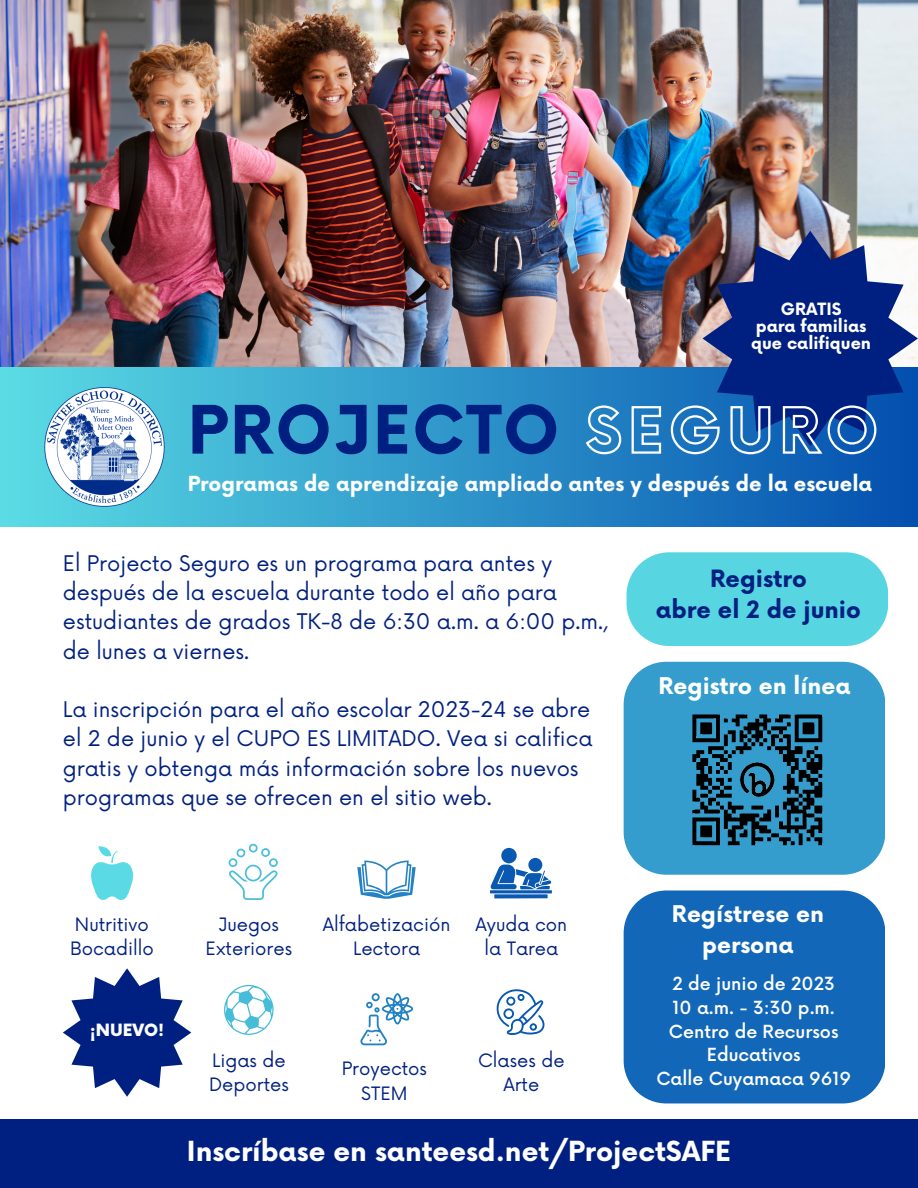
<style>
.page{position:relative;width:918px;height:1188px;background:#fff}
.page>*{position:absolute;margin:0;border:0;box-sizing:border-box;transform-origin:0 0}
.t1{font:700 65.1px "Now";letter-spacing:.03em;color:#002081}
.t2{font:700 27px "Now";color:#fff}
.t3{font:700 23.25px "Now";color:#002081}
.t4{font:700 22.5px/30.3px "Now";color:#fff;text-align:center}
.t5{font:21px/29.2px "Now";color:#002081}
.t6{font:700 20.25px "Now";color:#fff}
.t7{font:18px/24.8px "Now";color:#002081;text-align:center}
.t8{font:500 17.55px/23.7px "Now";color:#fff;text-align:center}
.t9{font:700 16.5px/16.8px "Now";color:#fff}
.t10{font:900 16.5px "Now";color:#fff}
.s1{font-size:60.45px;color:rgb(0 0 0/0)}
</style>
<div class="page">
<img style="left:0;top:0;width:918px;height:368px">
<div style="left:0;top:368px;width:918px;height:158px;background:linear-gradient(to right,#5bdde5,#034faf)"></div>
<img style="left:44px;top:387px;width:121px;height:120px">
<div style="left:624px;top:662px;width:261px;height:213px;background:#349dcd"></div>
<div style="left:0;top:1119px;width:918px;height:69px;background:#002081"></div>
<div style="left:528px;top:858px;width:14px;height:14px;background:#0958b2;border-radius:50%"></div>
<svg style="left:494px;top:894px;width:54px;height:4px"></svg>
<div style="left:501px;top:848px;width:16px;height:15px;background:#0958b2;border-radius:50%"></div>
<svg style="left:490px;top:865px;width:62px;height:28px"></svg>
<svg style="left:91px;top:846px;width:42px;height:54px"></svg>
<svg style="left:228px;top:844px;width:50px;height:56px"></svg>
<svg style="left:496px;top:989px;width:49px;height:46px"></svg>
<svg style="left:224px;top:985px;width:50px;height:50px"></svg>
<svg style="left:63px;top:968px;width:128px;height:129px"></svg>
<svg style="left:357px;top:861px;width:59px;height:38px"></svg>
<svg style="left:360px;top:993px;width:53px;height:52px"></svg>
<div style="left:624px;top:890px;width:261px;height:213px;background:#1267b8"></div>
<svg style="left:627px;top:552px;width:261px;height:94px"></svg>
<svg style="left:703px;top:231px;width:215px;height:215px;fill:#002081"></svg>
<img style="left:681px;top:703px;width:154px;height:154px">
<svg style="left:584px;top:404px;width:294px;height:52px"></svg>
<p class="t9" style="left:781px;top:302px;width:62px">GRATIS</p>
<p class="t9" style="left:751px;top:318px;width:121px">para familias que califiquen</p>
<p class="t1" style="left:188px;top:395px;width:692px">PROJECTO <span class="s1">SEGURO</span></p>
<p class="t6" style="left:188px;top:473px;width:686px">Programas de aprendizaje ampliado antes y después de la escuela</p>
<p class="t5" style="left:63px;top:550px;width:546px">El Projecto Seguro es un programa para antes y después de la escuela durante todo el año para estudiantes de grados TK-8 de 6:30 a.m. a 6:00 p.m., de lunes a viernes.</p>
<p class="t5" style="left:63px;top:696px;width:531px">La inscripción para el año escolar 2023-24 se abre el 2 de junio y el CUPO ES LIMITADO. Vea si califica gratis y obtenga más información sobre los nuevos programas que se ofrecen en el sitio web.</p>
<p class="t7" style="left:75px;top:913px;width:76px">Nutritivo</p>
<p class="t7" style="left:70px;top:937px;width:85px">Bocadillo</p>
<p class="t10" style="left:90px;top:1021px;width:76px">¡NUEVO!</p>
<p class="t7" style="left:206px;top:913px;width:88px">Juegos<br>Exteriores</p>
<p class="t7" style="left:476px;top:913px;width:93px">Ayuda con la Tarea</p>
<p class="t7" style="left:323px;top:913px;width:129px">Alfabetización<br>Lectora</p>
<p class="t7" style="left:209px;top:1049px;width:81px;text-align:left">Ligas de<br>Deportes</p>
<p class="t7" style="left:478px;top:1049px;width:88px">Clases de<br>Arte</p>
<p class="t7" style="left:342px;top:1057px;width:87px">Proyectos<br>STEM</p>
<p class="t3" style="left:710px;top:566px;width:98px">Registro</p>
<p class="t3" style="left:656px;top:597px;width:207px">abre el 2 de junio</p>
<p class="t4" style="left:658px;top:672px;width:194px">Registro en línea</p>
<p class="t4" style="left:672px;top:901px;width:153px">Regístrese en persona</p>
<p class="t8" style="left:673px;top:973px;width:164px">2 de junio de 2023</p>
<p class="t8" style="left:673px;top:997px;width:164px">10 a.m. - 3:30 p.m.</p>
<p class="t8" style="left:669px;top:1021px;width:171px">Centro de Recursos<br>Educativos</p>
<p class="t8" style="left:656px;top:1068px;width:196px">Calle Cuyamaca 9619</p>
<p class="t2" style="left:187px;top:1136px;width:546px">Inscríbase en santeesd.net/ProjectSAFE</p>
</div>
